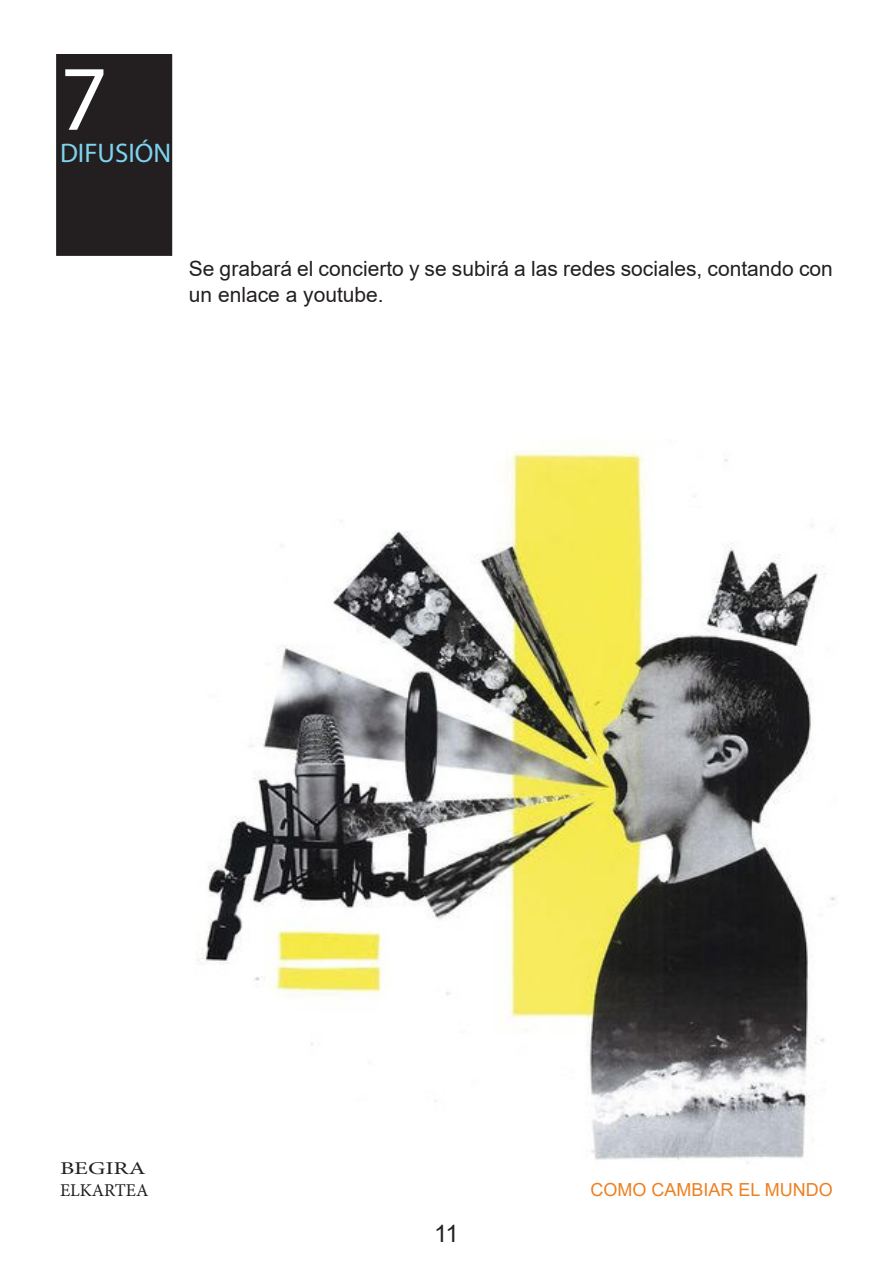
<style>
.page{position:relative;width:893px;height:1263px;background:#fff}
.page>*{position:absolute;margin:0;border:0;box-sizing:border-box;transform-origin:0 0}
.t1{font:93px "Myriad Pro";color:#fff}
.t2{font:27px "Myriad Pro";color:#7ed3ef}
.t3{font:24px "Arial";color:#231f20}
.t4{font:21px/25.2px "Arial";color:#231f20}
.t5{font:18px "Arial";color:#ec8124}
.t6{font:18px "Minion Pro";color:#231f20}
.t7{font:18px "Minion Pro";color:#231f20;scale:1.35 1}
</style>
<div class="page">
<div style="left:57px;top:55px;width:114px;height:200px;background:#231f20"></div>
<div style="left:56px;top:54px;width:116px;height:202px;border:2px solid #231f20"></div>
<img style="left:197px;top:441px;width:638px;height:722px">
<p class="t1" style="left:60px;top:41px;width:49px">7</p>
<p class="t2" style="left:60px;top:136px;width:113px">DIFUSIÓN</p>
<p class="t4" style="left:189px;top:256px;width:646px">Se grabará el concierto y se subirá a las redes sociales, contando con un enlace a youtube.</p>
<p class="t7" style="left:60px;top:1156px;width:65px">BEGIRA</p>
<p class="t6" style="left:60px;top:1178px;width:90px">ELKARTEA</p>
<p class="t5" style="left:591px;top:1177px;width:244px">COMO CAMBIAR EL MUNDO</p>
<p class="t3" style="left:434px;top:1217px;width:26px">11</p>
</div>
